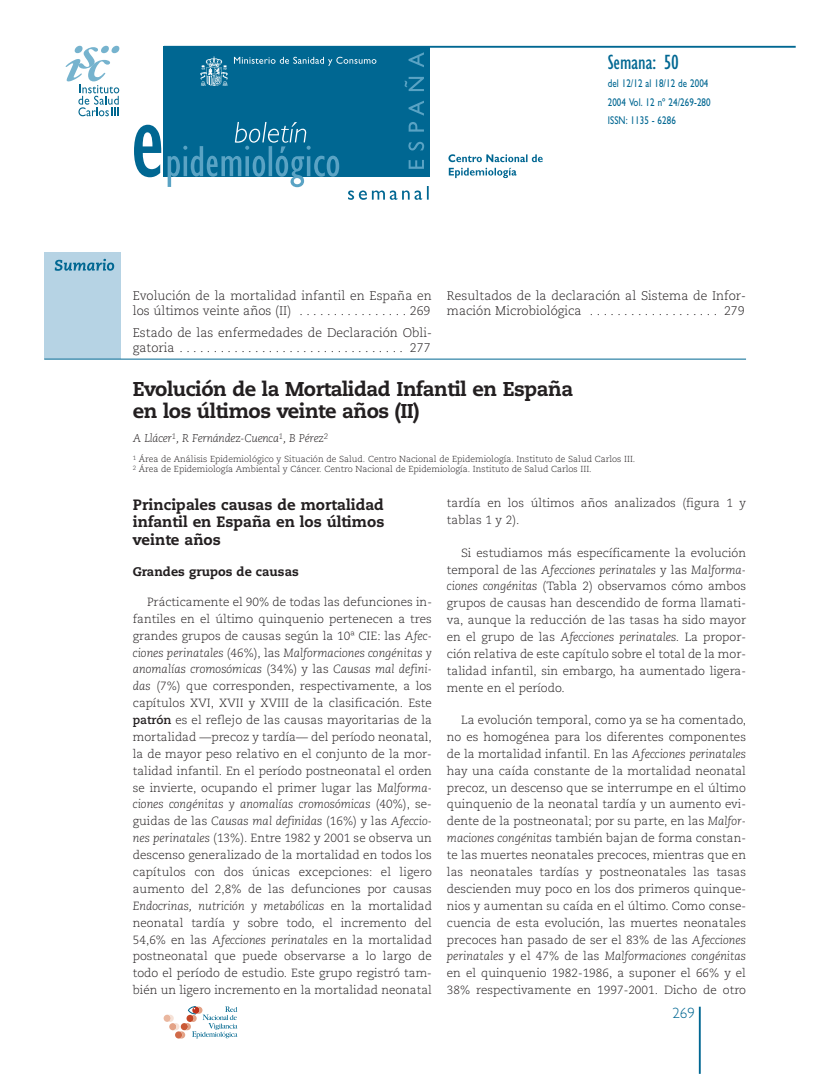
<style>
.page{position:relative;width:833px;height:1074px;background:#fff}
.page>*{position:absolute;margin:0;border:0;box-sizing:border-box;transform-origin:0 0}
.t1{font:condensed 21.25px "Gill Sans";letter-spacing:-.005em;color:#006792}
.t2{font:800 20px/22.5px "Caecilia";letter-spacing:-.025em;color:#231f20}
.t3{font:800 15px/17.5px "Caecilia";color:#231f20;text-align:justify}
.t4{font:300 15px "Gill Sans";color:#006792}
.t5{font:300 12.5px/15px "Caecilia";color:#231f20}
.t6{font:800 12.5px "Caecilia";color:#231f20}
.t7{font:300 11.88px/16.9px "Caecilia";color:#231f20;text-align:justify}
.t8{font:11.25px/18.4px "Gill Sans";letter-spacing:.01em;color:#006792;scale:.8 1}
.t9{font:italic 300 11.25px "Caecilia";letter-spacing:-.015em;color:#231f20}
.t10{font:300 8.75px/10px "Caecilia";color:#231f20}
.s1{font-style:italic}
.s2{font-weight:700}
</style>
<div class="page">
<hr style="left:699px;top:1006px;width:1px;height:67px;background:#006792">
<div style="left:164px;top:47px;width:266px;height:130px;background:#006792"></div>
<hr style="left:164px;top:46px;width:631px;height:2px;background:#006792">
<div style="left:44px;top:253px;width:76px;height:106px;background:#b6d3e4"></div>
<svg style="left:65px;top:47px;width:54px;height:69px"></svg>
<hr style="left:44px;top:359px;width:702px;height:1px;background:#006792">
<div style="left:164px;top:1014px;width:7px;height:8px;background:#eab79f;border-radius:50%"></div>
<svg style="left:167px;top:1006px;width:70px;height:32px"></svg>
<svg style="left:134px;top:125px;width:27px;height:52px"></svg>
<svg style="left:168px;top:122px;width:171px;height:65px"></svg>
<svg style="left:234px;top:57px;width:142px;height:9px"></svg>
<svg style="left:348px;top:186px;width:81px;height:14px"></svg>
<svg style="left:404px;top:52px;width:20px;height:117px"></svg>
<svg style="left:448px;top:154px;width:95px;height:8px"></svg>
<svg style="left:449px;top:168px;width:67px;height:10px"></svg>
<svg style="left:55px;top:259px;width:59px;height:12px"></svg>
<img style="left:201px;top:57px;width:27px;height:28px">
<h1 class="t1" style="left:608px;top:54px;width:73px">Semana: 50</h1>
<p class="t8" style="left:608px;top:76px;width:130px">del 12/12 al 18/12 de 2004<br>2004 Vol. 12 nº 24/269-280<br>ISSN: 1135 - 6286</p>
<p class="t5" style="left:133px;top:289px;width:300px">Evolución de la mortalidad infantil en España en los últimos veinte años (II) . . . . . . . . . . . . . . . . 269</p>
<p class="t5" style="left:133px;top:326px;width:300px">Estado de las enfermedades de Declaración Obli&shy;gatoria . . . . . . . . . . . . . . . . . . . . . . . . . . . . . . . . . 277</p>
<p class="t5" style="left:447px;top:289px;width:300px">Resultados de la declaración al Sistema de Infor&shy;mación Microbiológica . . . . . . . . . . . . . . . . . . . 279</p>
<h2 class="t2" style="left:133px;top:379px;width:442px">Evolución de la Mortalidad Infantil en España en los últimos veinte años (II)</h2>
<p class="t9" style="left:133px;top:433px;width:197px">A Llácer<sup>1</sup>, R Fernández-Cuenca<sup>1</sup>, B Pérez<sup>2</sup></p>
<p class="t10" style="left:133px;top:455px;width:504px"><sup>1</sup> Área de Análisis Epidemiológico y Situación de Salud. Centro Nacional de Epidemiología. Instituto de Salud Carlos III.<br><sup>2</sup> Área de Epidemiología Ambiental y Cáncer. Centro Nacional de Epidemiología. Instituto de Salud Carlos III.</p>
<p class="t3" style="left:133px;top:497px;width:253px">Principales causas de mortalidad infantil en España en los últimos veinte años</p>
<p class="t6" style="left:133px;top:566px;width:167px">Grandes grupos de causas</p>
<p class="t7" style="left:133px;top:594px;width:301px;text-indent:14px">Prácticamente el 90% de todas las defunciones in&shy;fantiles en el último quinquenio pertenecen a tres grandes grupos de causas según la 10ª CIE: las <span class="s1">Afec&shy;ciones perinatales</span> (46%), las <span class="s1">Malformaciones congénitas y anomalías cromosómicas</span> (34%) y las <span class="s1">Causas mal defini&shy;das</span> (7%) que corresponden, respectivamente, a los capítulos XVI, XVII y XVIII de la clasificación. Este <span class="s2">patrón</span> es el reflejo de las causas mayoritarias de la mortalidad —precoz y tardía— del período neonatal, la de mayor peso relativo en el conjunto de la mor&shy;talidad infantil. En el período postneonatal el orden se invierte, ocupando el primer lugar las <span class="s1">Malforma&shy;ciones congénitas y anomalías cromosómicas</span> (40%), se&shy;guidas de las <span class="s1">Causas mal definidas</span> (16%) y las <span class="s1">Afeccio&shy;nes perinatales</span> (13%). Entre 1982 y 2001 se observa un descenso generalizado de la mortalidad en todos los capítulos con dos únicas excepciones: el ligero aumento del 2,8% de las defunciones por causas <span class="s1">Endocrinas, nutrición y metabólicas</span> en la mortalidad neonatal tardía y sobre todo, el incremento del 54,6% en las <span class="s1">Afecciones perinatales</span> en la mortalidad postneonatal que puede observarse a lo largo de todo el período de estudio. Este grupo registró tam&shy;bién un ligero incremento en la mortalidad neonatal</p>
<p class="t7" style="left:447px;top:496px;width:300px">tardía en los últimos años analizados (figura 1 y tablas 1 y 2).</p>
<p class="t7" style="left:447px;top:545px;width:301px;text-indent:14px">Si estudiamos más específicamente la evolución temporal de las <span class="s1">Afecciones perinatales</span> y las <span class="s1">Malforma&shy;ciones congénitas</span> (Tabla 2) observamos cómo ambos grupos de causas han descendido de forma llamati&shy;va, aunque la reducción de las tasas ha sido mayor en el grupo de las <span class="s1">Afecciones perinatales.</span> La propor&shy;ción relativa de este capítulo sobre el total de la mor&shy;talidad infantil, sin embargo, ha aumentado ligera&shy;mente en el período.</p>
<p class="t7" style="left:447px;top:712px;width:301px;text-indent:14px">La evolución temporal, como ya se ha comentado, no es homogénea para los diferentes componentes de la mortalidad infantil. En las <span class="s1">Afecciones perinatales </span>hay una caída constante de la mortalidad neonatal precoz, un descenso que se interrumpe en el último quinquenio de la neonatal tardía y un aumento evi&shy;dente de la postneonatal; por su parte, en las <span class="s1">Malfor&shy;maciones congénitas</span> también bajan de forma constan&shy;te las muertes neonatales precoces, mientras que en las neonatales tardías y postneonatales las tasas descienden muy poco en los dos primeros quinque&shy;nios y aumentan su caída en el último. Como conse&shy;cuencia de esta evolución, las muertes neonatales precoces han pasado de ser el 83% de las <span class="s1">Afecciones perinatales</span> y el 47% de las <span class="s1">Malformaciones congénitas </span>en el quinquenio 1982-1986, a suponer el 66% y el 38% respectivamente en 1997-2001. Dicho de otro</p>
<p class="t4" style="left:672px;top:1007px;width:24px">269</p>
</div>
